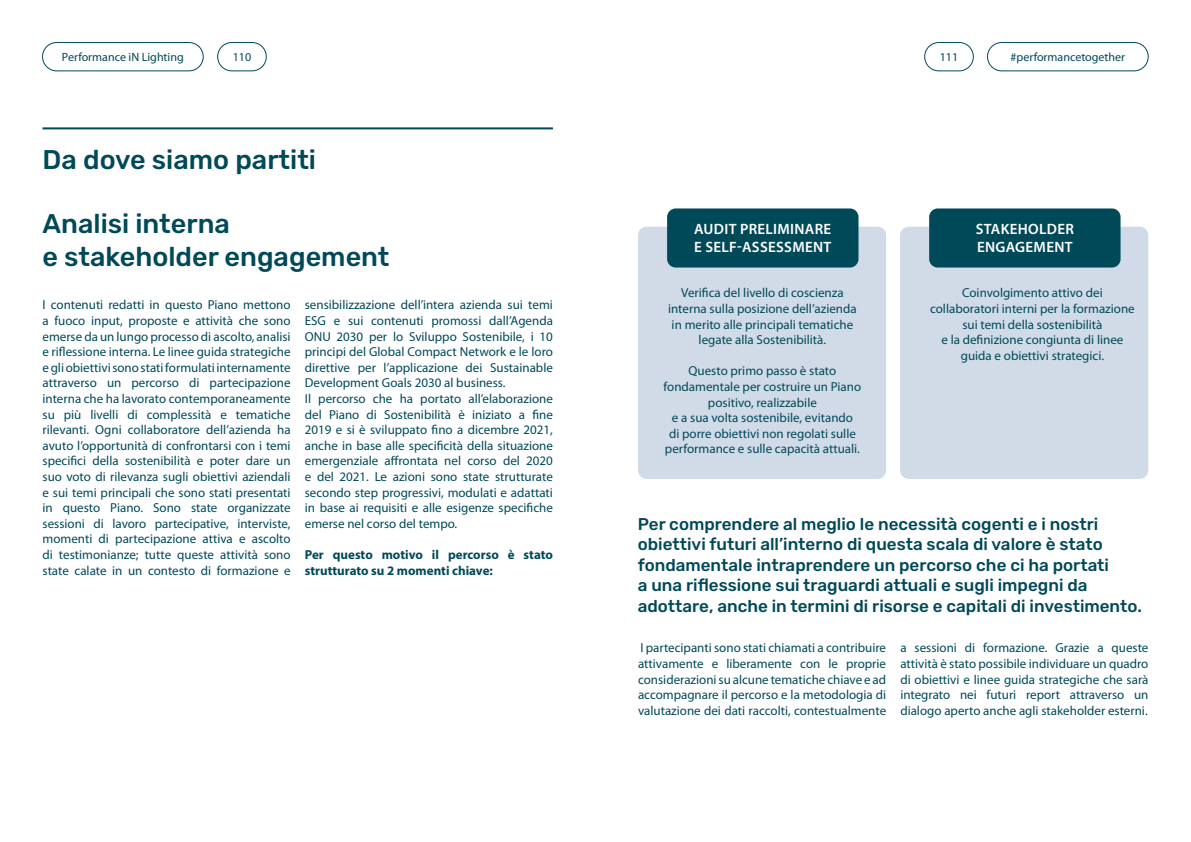
<style>
.page{position:relative;width:1191px;height:842px;background:#fff}
.page>*{position:absolute;margin:0;border:0;box-sizing:border-box;transform-origin:0 0}
.t1{font:300 27px/32.4px "Rubik";color:#004959}
.t2{font:300 17px/20.4px "Rubik";color:#004959}
.t3{font:600 15px/18px "Myriad Pro";letter-spacing:.02em;color:#fff}
.t4{font:13px/15.6px "Myriad Pro";color:#004959;text-align:justify}
.t5{font:700 13px/15.6px "Myriad Pro";color:#004959}
.t6{font:12px "Myriad Pro";color:#004959}
</style>
<div class="page">
<div style="left:42px;top:42px;width:161px;height:29px;border:1px solid #004959;border-radius:14px"></div>
<div style="left:987px;top:42px;width:161px;height:29px;border:1px solid #004959;border-radius:14px"></div>
<div style="left:217px;top:42px;width:49px;height:29px;border:1px solid #004959;border-radius:14px"></div>
<div style="left:924px;top:42px;width:49px;height:29px;border:1px solid #004959;border-radius:14px"></div>
<hr style="left:43px;top:127px;width:510px;height:2px;background:#004959">
<div style="left:638px;top:227px;width:248px;height:252px;background:#d1dbe8;border-radius:9px"></div>
<div style="left:900px;top:227px;width:248px;height:252px;background:#d1dbe8;border-radius:9px"></div>
<div style="left:667px;top:208px;width:191px;height:60px;background:#004959;border-radius:9px"></div>
<div style="left:929px;top:208px;width:191px;height:60px;background:#004959;border-radius:9px"></div>
<p class="t6" style="left:62px;top:50px;width:123px">Performance iN Lighting</p>
<p class="t6" style="left:233px;top:50px;width:20px">110</p>
<p class="t6" style="left:939px;top:50px;width:20px">111</p>
<p class="t6" style="left:1010px;top:50px;width:116px">#performancetogether</p>
<h1 class="t1" style="left:43px;top:144px;width:275px">Da dove siamo partiti</h1>
<h1 class="t1" style="left:43px;top:209px;width:348px">Analisi interna<br>e stakeholder engagement</h1>
<p class="t4" style="left:43px;top:297px;width:250px">I contenuti redatti in questo Piano mettono a fuoco input, proposte e attività che sono emerse da un lungo processo di ascolto, analisi e riflessione interna. Le linee guida strategiche e gli obiettivi sono stati formulati internamente attraverso un percorso di partecipazione interna che ha lavorato contemporaneamente su più livelli di complessità e tematiche rilevanti. Ogni collaboratore dell’azienda ha avuto l’opportunità di confrontarsi con i temi specifici della sostenibilità e poter dare un suo voto di rilevanza sugli obiettivi aziendali e sui temi principali che sono stati presentati in questo Piano. Sono state organizzate sessioni di lavoro partecipative, interviste, momenti di partecipazione attiva e ascolto di testimonianze; tutte queste attività sono state calate in un contesto di formazione e</p>
<p class="t4" style="left:305px;top:297px;width:250px;text-align:left">sensibilizzazione dell’intera azienda sui temi ESG e sui contenuti promossi dall’Agenda ONU 2030 per lo Sviluppo Sostenibile, i 10 principi del Global Compact Network e le loro direttive per l’applicazione dei Sustainable Development Goals 2030 al business.<br>Il percorso che ha portato all’elaborazione del Piano di Sostenibilità è iniziato a fine 2019 e si è sviluppato fino a dicembre 2021, anche in base alle specificità della situazione emergenziale affrontata nel corso del 2020 e del 2021. Le azioni sono state strutturate secondo step progressivi, modulati e adattati in base ai requisiti e alle esigenze specifiche emerse nel corso del tempo.</p>
<p class="t5" style="left:305px;top:546px;width:250px">Per questo motivo il percorso è stato strutturato su 2 momenti chiave:</p>
<p class="t3" style="left:694px;top:219px;width:139px">AUDIT PRELIMINARE<br>E SELF-ASSESSMENT</p>
<p class="t3" style="left:975px;top:219px;width:100px">STAKEHOLDER<br>ENGAGEMENT</p>
<p class="t4" style="left:668px;top:285px;width:190px;text-align:center">Verifica del livello di coscienza interna sulla posizione dell’azienda in merito alle principali tematiche legate alla Sostenibilità.</p>
<p class="t4" style="left:663px;top:363px;width:199px;text-align:center">Questo primo passo è stato fondamentale per costruire un Piano positivo, realizzabile<br>e a sua volta sostenibile, evitando<br>di porre obiettivi non regolati sulle performance e sulle capacità attuali.</p>
<p class="t4" style="left:930px;top:285px;width:206px;text-align:center">Coinvolgimento attivo dei collaboratori interni per la formazione sui temi della sostenibilità<br>e la definizione congiunta di linee guida e obiettivi strategici.</p>
<p class="t2" style="left:638px;top:514px;width:505px">Per comprendere al meglio le necessità cogenti e i nostri obiettivi futuri all’interno di questa scala di valore è stato fondamentale intraprendere un percorso che ci ha portati<br>a una riflessione sui traguardi attuali e sugli impegni da adottare, anche in termini di risorse e capitali di investimento.</p>
<p class="t4" style="left:638px;top:640px;width:250px">I partecipanti sono stati chiamati a contribuire attivamente e liberamente con le proprie considerazioni su alcune tematiche chiave e ad accompagnare il percorso e la metodologia di valutazione dei dati raccolti, contestualmente</p>
<p class="t4" style="left:900px;top:640px;width:250px">a sessioni di formazione. Grazie a queste attività è stato possibile individuare un quadro di obiettivi e linee guida strategiche che sarà integrato nei futuri report attraverso un dialogo aperto anche agli stakeholder esterni.</p>
</div>
